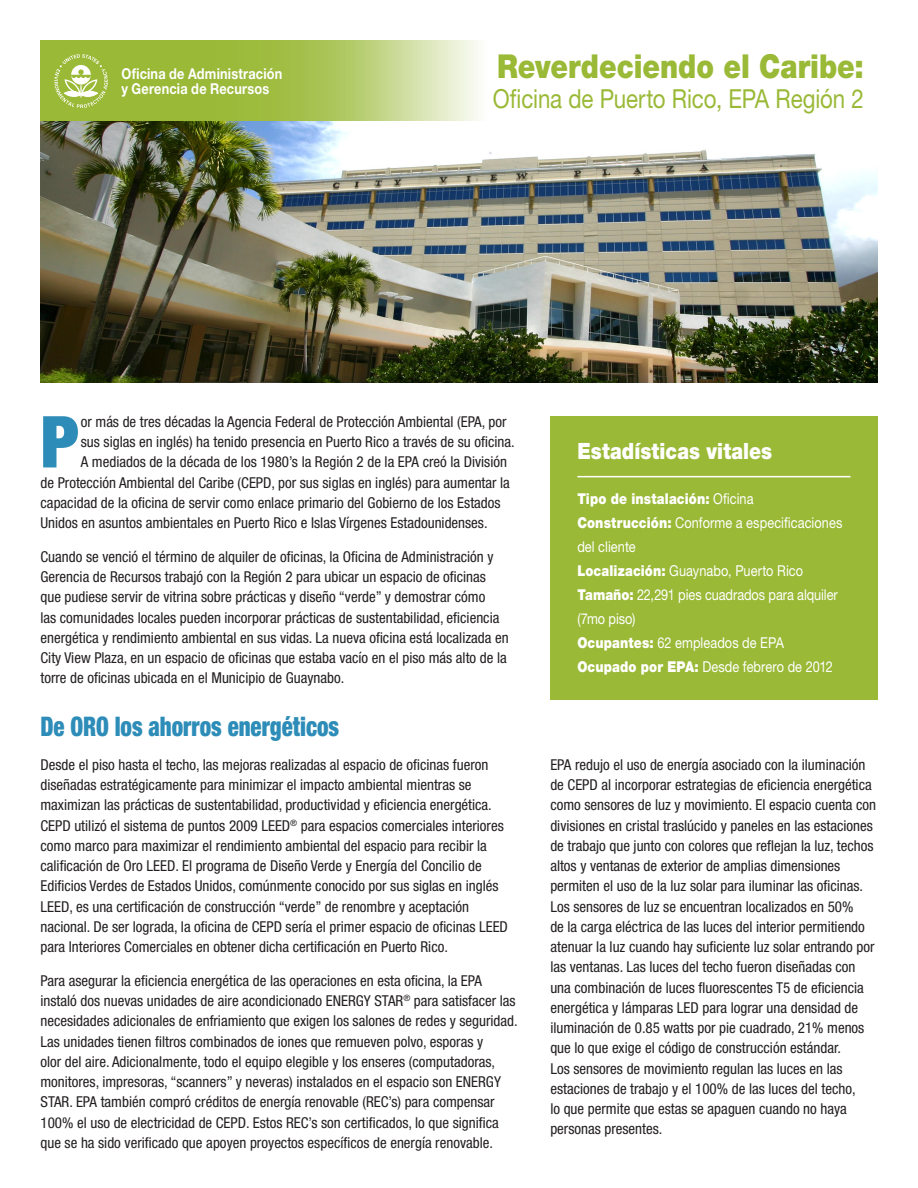
<style>
.page{position:relative;width:918px;height:1188px;background:#fff}
.page>*{position:absolute;margin:0;border:0;box-sizing:border-box;transform-origin:0 0}
.Drop_cap{font:900 condensed 71.7px "Helvetica Neue LT Std";color:#2d8db8}
.t1{font:900 33px "Helvetica Neue LT Std";color:#9ab936;scale:.85 1}
.subhead1{font:900 condensed 27px "Helvetica Neue LT Std";color:#2d8db8;scale:.85 1}
.t2{font:26.25px "Helvetica Neue LT Std";letter-spacing:-.005em;color:#9ab936;scale:.85 1}
.t3{font:900 22.5px "Helvetica Neue LT Std";letter-spacing:.005em;color:#fff;scale:.85 1}
.body_text{font:condensed 15px/20.2px "Helvetica Neue LT Std";color:#231f20}
.Drop_cap-2{font:condensed 15px/20.2px "Helvetica Neue LT Std";color:#231f20}
.t4{font:15px/24px "Helvetica Neue LT Std";letter-spacing:.005em;color:#fff;scale:.85 1}
.t5{font:700 15px "Helvetica Neue LT Std";letter-spacing:.015em;color:#fff;scale:.85 1}
.t6{font:900 15px "Helvetica Neue LT Std";letter-spacing:.01em;color:#fff;scale:.85 1}
.s1{font-weight:400}
.s2{font-weight:900}
</style>
<div class="page">
<img style="left:40px;top:122px;width:838px;height:260px">
<div style="left:550px;top:416px;width:328px;height:284px;background:#9ab936"></div>
<hr style="left:577px;top:476px;width:274px;height:1px;background:#fff">
<svg style="left:40px;top:40px;width:438px;height:82px;background:#afc762"></svg>
<svg style="left:54px;top:54px;width:54px;height:54px;background:#b2c966"></svg>
<p class="t5" style="left:122px;top:64px;width:191px">Oficina de Administración</p>
<p class="t5" style="left:122px;top:79px;width:175px">y Gerencia de Recursos</p>
<p class="t1" style="left:497px;top:46px;width:433px">Reverdeciendo el Caribe:</p>
<p class="t2" style="left:493px;top:83px;width:438px">Oficina de Puerto Rico, EPA Región 2</p>
<p class="Drop_cap" style="left:40px;top:398px;width:40px">P</p>
<p class="Drop_cap-2" style="left:81px;top:411px;width:427px">or más de tres décadas la Agencia Federal de Protección Ambiental (EPA, por</p>
<p class="Drop_cap-2" style="left:81px;top:432px;width:435px">sus siglas en inglés) ha tenido presencia en Puerto Rico a través de su oficina.</p>
<p class="Drop_cap-2" style="left:81px;top:452px;width:428px">A mediados de la década de los 1980’s la Región 2 de la EPA creó la División</p>
<p class="Drop_cap-2" style="left:40px;top:472px;width:471px">de Protección Ambiental del Caribe (CEPD, por sus siglas en inglés) para aumentar la</p>
<p class="Drop_cap-2" style="left:40px;top:492px;width:462px">capacidad de la oficina de servir como enlace primario del Gobierno de los Estados</p>
<p class="Drop_cap-2" style="left:40px;top:513px;width:449px">Unidos en asuntos ambientales en Puerto Rico e Islas Vírgenes Estadounidenses.</p>
<p class="Drop_cap-2" style="left:40px;top:546px;width:470px">Cuando se venció el término de alquiler de oficinas, la Oficina de Administración y Gerencia de Recursos trabajó con la Región 2 para ubicar un espacio de oficinas que pudiese servir de vitrina sobre prácticas y diseño “verde” y demostrar cómo<br>las comunidades locales pueden incorporar prácticas de sustentabilidad, eficiencia energética y rendimiento ambiental en sus vidas. La nueva oficina está localizada en City View Plaza, en un espacio de oficinas que estaba vacío en el piso más alto de la torre de oficinas ubicada en el Municipio de Guaynabo.</p>
<p class="subhead1" style="left:40px;top:710px;width:353px">De ORO los ahorros energéticos</p>
<p class="body_text" style="left:40px;top:754px;width:469px">Desde el piso hasta el techo, las mejoras realizadas al espacio de oficinas fueron diseñadas estratégicamente para minimizar el impacto ambiental mientras se maximizan las prácticas de sustentabilidad, productividad y eficiencia energética.<br>CEPD utilizó el sistema de puntos 2009 LEED<sup>®</sup> para espacios comerciales interiores como marco para maximizar el rendimiento ambiental del espacio para recibir la calificación de Oro LEED. El programa de Diseño Verde y Energía del Concilio de Edificios Verdes de Estados Unidos, comúnmente conocido por sus siglas en inglés LEED, es una certificación de construcción “verde” de renombre y aceptación nacional. De ser lograda, la oficina de CEPD sería el primer espacio de oficinas LEED para Interiores Comerciales en obtener dicha certificación en Puerto Rico.</p>
<p class="body_text" style="left:40px;top:970px;width:479px">Para asegurar la eficiencia energética de las operaciones en esta oficina, la EPA instaló dos nuevas unidades de aire acondicionado ENERGY STAR<sup>®</sup> para satisfacer las necesidades adicionales de enfriamiento que exigen los salones de redes y seguridad.<br>Las unidades tienen filtros combinados de iones que remueven polvo, esporas y<br>olor del aire. Adicionalmente, todo el equipo elegible y los enseres (computadoras, monitores, impresoras, “scanners” y neveras) instalados en el espacio son ENERGY STAR. EPA también compró créditos de energía renovable (REC’s) para compensar 100% el uso de electricidad de CEPD. Estos REC’s son certificados, lo que significa que se ha sido verificado que apoyen proyectos específicos de energía renovable.</p>
<p class="t3" style="left:577px;top:438px;width:231px">Estadísticas vitales</p>
<p class="t6" style="left:577px;top:489px;width:209px">Tipo de instalación: <span class="s1">Oficina</span></p>
<p class="t4" style="left:577px;top:510px;width:313px"><span class="s2">Construcción:</span> Conforme a especificaciones del cliente</p>
<p class="t4" style="left:577px;top:558px;width:267px"><span class="s2">Localización:</span> Guaynabo, Puerto Rico</p>
<p class="t4" style="left:577px;top:582px;width:308px"><span class="s2">Tamaño:</span> 22,291 pies cuadrados para alquiler (7mo piso)</p>
<p class="t4" style="left:577px;top:630px;width:245px"><span class="s2">Ocupantes:</span> 62 empleados de EPA</p>
<p class="t4" style="left:577px;top:654px;width:302px"><span class="s2">Ocupado por EPA:</span> Desde febrero de 2012</p>
<p class="body_text" style="left:550px;top:754px;width:327px">EPA redujo el uso de energía asociado con la iluminación de CEPD al incorporar estrategias de eficiencia energética como sensores de luz y movimiento. El espacio cuenta con divisiones en cristal traslúcido y paneles en las estaciones de trabajo que junto con colores que reflejan la luz, techos altos y ventanas de exterior de amplias dimensiones permiten el uso de la luz solar para iluminar las oficinas.<br>Los sensores de luz se encuentran localizados en 50%<br>de la carga eléctrica de las luces del interior permitiendo atenuar la luz cuando hay suficiente luz solar entrando por las ventanas. Las luces del techo fueron diseñadas con una combinación de luces fluorescentes T5 de eficiencia energética y lámparas LED para lograr una densidad de iluminación de 0.85 watts por pie cuadrado, 21% menos que lo que exige el código de construcción estándar.<br>Los sensores de movimiento regulan las luces en las estaciones de trabajo y el 100% de las luces del techo,<br>lo que permite que estas se apaguen cuando no haya personas presentes.</p>
</div>
